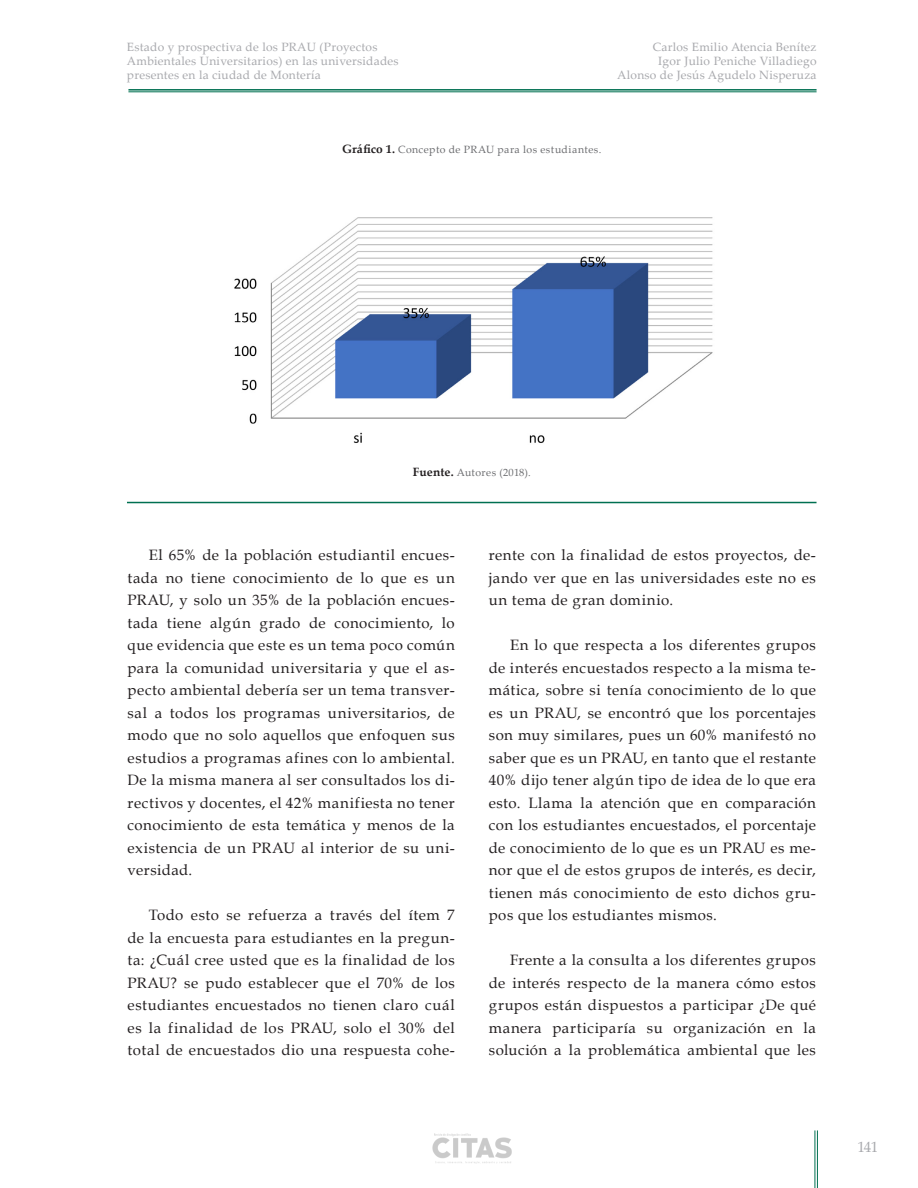
<style>
.page{position:relative;width:918px;height:1188px;background:#fff}
.page>*{position:absolute;margin:0;border:0;box-sizing:border-box;transform-origin:0 0}
.parrafo_texto{font:15px/22.5px "Book Antiqua";letter-spacing:.035em;color:#231f20;text-align:justify}
.t1{font:15px "Palatino Linotype";color:#a8a9ad}
.t2{font:12px/14.4px "Palatino Linotype";letter-spacing:.02em;color:#a8a9ad}
.t3{font:10.5px "Palatino Linotype";letter-spacing:.04em;color:#6c6d70}
.s1{font-weight:700;font-size:12px;color:#231f20}
</style>
<div class="page">
<hr style="left:128px;top:89px;width:689px;height:2px;background:#007051">
<hr style="left:128px;top:92px;width:689px;height:1px;background:#007051">
<hr style="left:817px;top:1130px;width:1px;height:58px;background:#007051">
<hr style="left:815px;top:1130px;width:1px;height:58px;background:#007051">
<img style="left:432px;top:1133px;width:80px;height:31px">
<img style="left:234px;top:217px;width:479px;height:226px">
<hr style="left:127px;top:502px;width:690px;height:1px;background:#007051">
<p class="t2" style="left:127px;top:39px;width:273px">Estado y prospectiva de los PRAU (Proyectos<br>Ambientales Universitarios) en las universidades presentes en la ciudad de Montería</p>
<p class="t2" style="left:617px;top:39px;width:201px;text-align:right">Carlos Emilio Atencia Benítez<br>Igor Julio Peniche Villadiego<br>Alonso de Jesús Agudelo Nisperuza</p>
<p class="t3" style="left:342px;top:142px;width:261px"><span class="s1">Gráfico 1.</span> Concepto de PRAU para los estudiantes.</p>
<p class="t3" style="left:413px;top:465px;width:120px"><span class="s1">Fuente.</span> Autores (2018).</p>
<p class="parrafo_texto" style="left:128px;top:544px;width:329px;text-indent:21px">El 65% de la población estudiantil encues&shy;tada no tiene conocimiento de lo que es un PRAU, y solo un 35% de la población encues&shy;tada tiene algún grado de conocimiento, lo que evidencia que este es un tema poco común para la comunidad universitaria y que el as&shy;pecto ambiental debería ser un tema transver&shy;sal a todos los programas universitarios, de modo que no solo aquellos que enfoquen sus estudios a programas afines con lo ambiental.<br>De la misma manera al ser consultados los di&shy;rectivos y docentes, el 42% manifiesta no tener conocimiento de esta temática y menos de la existencia de un PRAU al interior de su uni&shy;versidad.</p>
<p class="parrafo_texto" style="left:128px;top:904px;width:329px;text-indent:21px">Todo esto se refuerza a través del ítem 7 de la encuesta para estudiantes en la pregun&shy;ta: ¿Cuál cree usted que es la finalidad de los PRAU? se pudo establecer que el 70% de los estudiantes encuestados no tienen claro cuál es la finalidad de los PRAU, solo el 30% del total de encuestados dio una respuesta cohe-</p>
<p class="parrafo_texto" style="left:489px;top:544px;width:329px">rente con la finalidad de estos proyectos, de&shy;jando ver que en las universidades este no es un tema de gran dominio.</p>
<p class="parrafo_texto" style="left:489px;top:634px;width:329px;text-indent:21px">En lo que respecta a los diferentes grupos de interés encuestados respecto a la misma te&shy;mática, sobre si tenía conocimiento de lo que es un PRAU, se encontró que los porcentajes son muy similares, pues un 60% manifestó no saber que es un PRAU, en tanto que el restante 40% dijo tener algún tipo de idea de lo que era esto. Llama la atención que en comparación con los estudiantes encuestados, el porcentaje de conocimiento de lo que es un PRAU es me&shy;nor que el de estos grupos de interés, es decir, tienen más conocimiento de esto dichos gru&shy;pos que los estudiantes mismos.</p>
<p class="parrafo_texto" style="left:489px;top:949px;width:329px;text-indent:21px">Frente a la consulta a los diferentes grupos de interés respecto de la manera cómo estos grupos están dispuestos a participar ¿De qué manera participaría su organización en la solución a la problemática ambiental que les</p>
<p class="t1" style="left:857px;top:1136px;width:23px">141</p>
</div>
